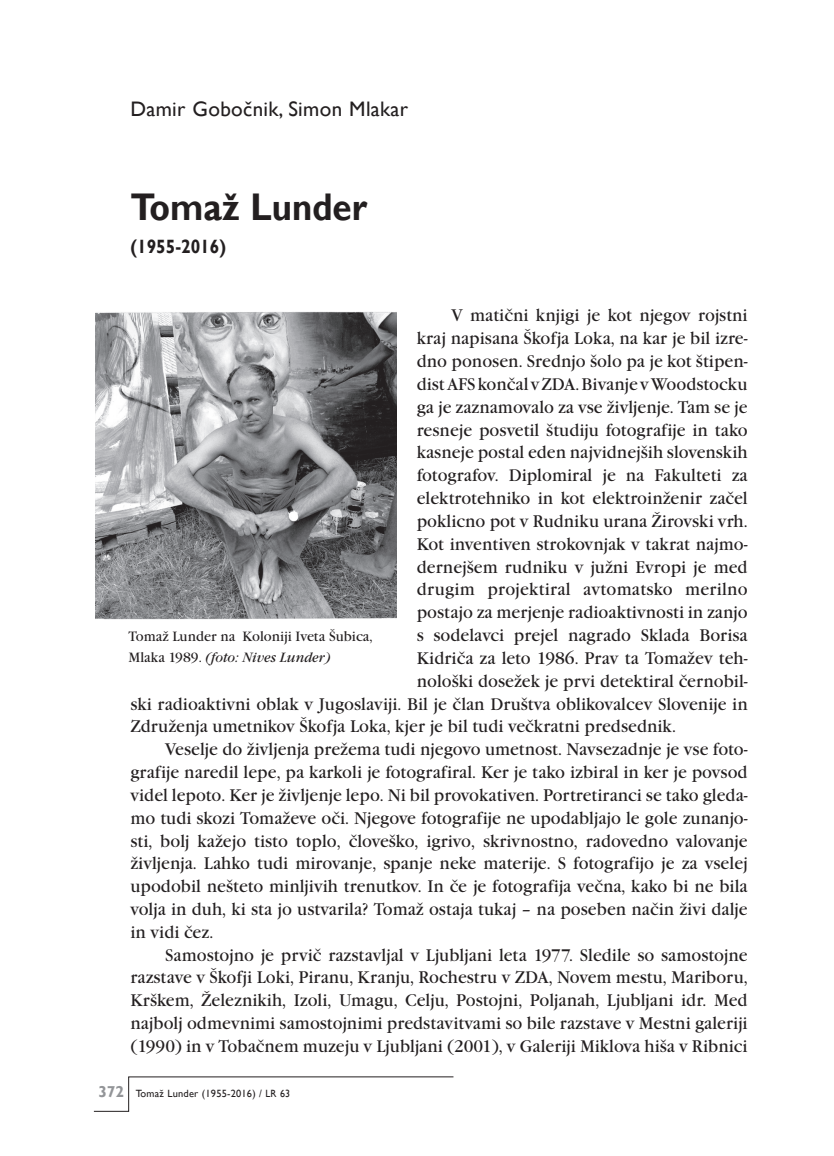
<style>
.page{position:relative;width:834px;height:1156px;background:#fff}
.page>*{position:absolute;margin:0;border:0;box-sizing:border-box;transform-origin:0 0}
.t1{font:700 38.5px "Gill Sans";color:#231f20;scale:.9 1}
.t2{font:21px "Gill Sans";letter-spacing:.015em;color:#231f20}
.t3{font:700 19.25px "Gill Sans";color:#231f20;scale:.9 1}
.t4{font:17.5px "Garamond Itc TEE";color:#231f20;scale:.95 1}
.t5{font:14px/21px "Garamond Itc TEE";color:#231f20;scale:.95 1}
.t6{font:10.5px "Gill Sans";letter-spacing:.02em;color:#231f20}
.s1{font-style:italic}
.s2{font-weight:700;font-size:15.75px;color:#939598}
</style>
<div class="page">
<svg style="left:94px;top:1076px;width:359px;height:35px"></svg>
<img style="left:95px;top:312px;width:301px;height:307px">
<p class="t2" style="left:130px;top:97px;width:279px">Damir Gobočnik, Simon Mlakar</p>
<h1 class="t1" style="left:130px;top:183px;width:264px">Tomaž Lunder</h1>
<p class="t3" style="left:130px;top:235px;width:108px">(1955-2016)</p>
<p class="t4" style="left:451px;top:306px;width:313px">V matični knjigi je kot njegov rojstni</p>
<p class="t4" style="left:416px;top:328px;width:350px">kraj napisana Škofja Loka, na kar je bil izre-</p>
<p class="t4" style="left:416px;top:351px;width:350px">dno ponosen. Srednjo šolo pa je kot štipen-</p>
<p class="t4" style="left:416px;top:374px;width:350px">dist AFS končal v ZDA. Bivanje v Woodstocku</p>
<p class="t4" style="left:416px;top:397px;width:350px">ga je zaznamovalo za vse življenje. Tam se je</p>
<p class="t4" style="left:416px;top:420px;width:350px">resneje posvetil študiju fotografije in tako</p>
<p class="t4" style="left:416px;top:443px;width:350px">kasneje postal eden najvidnejših slovenskih</p>
<p class="t4" style="left:416px;top:465px;width:350px">fotografov. Diplomiral je na Fakulteti za</p>
<p class="t4" style="left:416px;top:488px;width:350px">elektrotehniko in kot elektroinženir začel</p>
<p class="t4" style="left:416px;top:511px;width:350px">poklicno pot v Rudniku urana Žirovski vrh.</p>
<p class="t4" style="left:416px;top:534px;width:350px">Kot inventiven strokovnjak v takrat najmo-</p>
<p class="t4" style="left:416px;top:557px;width:350px">dernejšem rudniku v južni Evropi je med</p>
<p class="t4" style="left:416px;top:579px;width:350px">drugim projektiral avtomatsko merilno</p>
<p class="t4" style="left:416px;top:602px;width:350px">postajo za merjenje radioaktivnosti in zanjo</p>
<p class="t4" style="left:416px;top:625px;width:350px">s sodelavci prejel nagrado Sklada Borisa</p>
<p class="t4" style="left:416px;top:648px;width:350px">Kidriča za leto 1986. Prav ta Tomažev teh-</p>
<p class="t4" style="left:416px;top:671px;width:350px">nološki dosežek je prvi detektiral černobil-</p>
<p class="t4" style="left:130px;top:694px;width:651px">ski radioaktivni oblak v Jugoslaviji. Bil je član Društva oblikovalcev Slovenije in</p>
<p class="t4" style="left:130px;top:716px;width:575px">Združenja umetnikov Škofja Loka, kjer je bil tudi večkratni predsednik.</p>
<p class="t4" style="left:165px;top:739px;width:614px">Veselje do življenja prežema tudi njegovo umetnost. Navsezadnje je vse foto-</p>
<p class="t4" style="left:130px;top:762px;width:651px">grafije naredil lepe, pa karkoli je fotografiral. Ker je tako izbiral in ker je povsod</p>
<p class="t4" style="left:130px;top:785px;width:651px">videl lepoto. Ker je življenje lepo. Ni bil provokativen. Portretiranci se tako gleda-</p>
<p class="t4" style="left:130px;top:808px;width:651px">mo tudi skozi Tomaževe oči. Njegove fotografije ne upodabljajo le gole zunanjo-</p>
<p class="t4" style="left:130px;top:831px;width:651px">sti, bolj kažejo tisto toplo, človeško, igrivo, skrivnostno, radovedno valovanje</p>
<p class="t4" style="left:130px;top:853px;width:651px">življenja. Lahko tudi mirovanje, spanje neke materije. S fotografijo je za vselej</p>
<p class="t4" style="left:130px;top:876px;width:651px">upodobil nešteto minljivih trenutkov. In če je fotografija večna, kako bi ne bila</p>
<p class="t4" style="left:130px;top:899px;width:651px">volja in duh, ki sta jo ustvarila? Tomaž ostaja tukaj – na poseben način živi dalje</p>
<p class="t4" style="left:130px;top:922px;width:89px">in vidi čez.</p>
<p class="t4" style="left:165px;top:945px;width:614px">Samostojno je prvič razstavljal v Ljubljani leta 1977. Sledile so samostojne</p>
<p class="t4" style="left:130px;top:967px;width:651px">razstave v Škofji Loki, Piranu, Kranju, Rochestru v ZDA, Novem mestu, Mariboru,</p>
<p class="t4" style="left:130px;top:990px;width:651px">Krškem, Železnikih, Izoli, Umagu, Celju, Postojni, Poljanah, Ljubljani idr. Med</p>
<p class="t4" style="left:130px;top:1013px;width:651px">najbolj odmevnimi samostojnimi predstavitvami so bile razstave v Mestni galeriji</p>
<p class="t4" style="left:130px;top:1036px;width:651px">(1990) in v Tobačnem muzeju v Ljubljani (2001), v Galeriji Miklova hiša v Ribnici</p>
<p class="t5" style="left:129px;top:626px;width:258px">Tomaž Lunder na Koloniji Iveta Šubica,<br>Mlaka 1989. <span class="s1">(foto: Nives Lunder)</span></p>
<p class="t6" style="left:98px;top:1087px;width:193px"><span class="s2">372</span> Tomaž Lunder (1955-2016) / LR 63</p>
</div>
